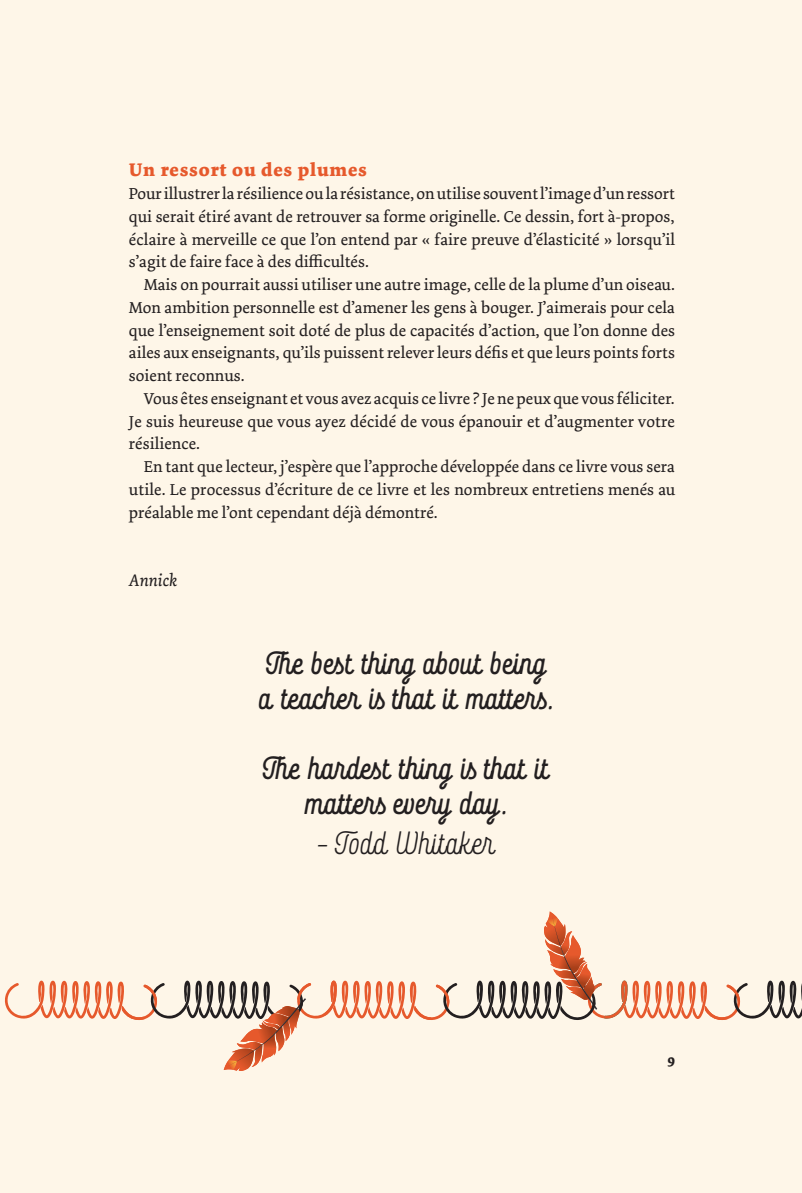
<style>
.page{position:relative;width:802px;height:1193px;background:#fff}
.page>*{position:absolute;margin:0;border:0;box-sizing:border-box;transform-origin:0 0}
.t1{font:900 28px/35px "Rockeby Sc Two";letter-spacing:-.065em;color:#231f20}
.t2{font:700 28px "Rockeby Sc Two";letter-spacing:.015em;color:#231f20}
.t3{font:700 19.25px "Dolly Pro";letter-spacing:.045em;color:#e6592c}
.t4{font:italic 17.5px "Dolly Pro";color:#231f20}
.t5{font:16.62px "Dolly Pro";color:#231f20}
.t6{font:700 14px "Dolly Pro";color:#231f20}
</style>
<div class="page">
<div style="left:0;top:0;width:802px;height:1192px;background:#fef6e8"></div>
<svg style="left:4px;top:911px;width:798px;height:160px"></svg>
<p class="t3" style="left:129px;top:157px;width:239px">Un ressort ou des plumes</p>
<p class="t5" style="left:129px;top:183px;width:547px">Pour illustrer la résilience ou la résistance, on utilise souvent l’image d’un ressort</p>
<p class="t5" style="left:129px;top:206px;width:547px">qui serait étiré avant de retrouver sa forme originelle. Ce dessin, fort à-propos,</p>
<p class="t5" style="left:129px;top:228px;width:548px">éclaire à merveille ce que l’on entend par « faire preuve d’élasticité » lorsqu’il</p>
<p class="t5" style="left:129px;top:251px;width:241px">s’agit de faire face à des difficultés.</p>
<p class="t5" style="left:144px;top:274px;width:532px">Mais on pourrait aussi utiliser une autre image, celle de la plume d’un oiseau.</p>
<p class="t5" style="left:129px;top:297px;width:547px">Mon ambition personnelle est d’amener les gens à bouger. J’aimerais pour cela</p>
<p class="t5" style="left:129px;top:319px;width:547px">que l’enseignement soit doté de plus de capacités d’action, que l’on donne des</p>
<p class="t5" style="left:129px;top:342px;width:547px">ailes aux enseignants, qu’ils puissent relever leurs défis et que leurs points forts</p>
<p class="t5" style="left:129px;top:365px;width:117px">soient reconnus.</p>
<p class="t5" style="left:144px;top:388px;width:532px">Vous êtes enseignant et vous avez acquis ce livre ? Je ne peux que vous féliciter.</p>
<p class="t5" style="left:129px;top:410px;width:547px">Je suis heureuse que vous ayez décidé de vous épanouir et d’augmenter votre</p>
<p class="t5" style="left:129px;top:433px;width:73px">résilience.</p>
<p class="t5" style="left:144px;top:456px;width:532px">En tant que lecteur, j’espère que l’approche développée dans ce livre vous sera</p>
<p class="t5" style="left:129px;top:478px;width:548px">utile. Le processus d’écriture de ce livre et les nombreux entretiens menés au</p>
<p class="t5" style="left:129px;top:501px;width:310px">préalable me l’ont cependant déjà démontré.</p>
<p class="t4" style="left:129px;top:569px;width:50px">Annick</p>
<p class="t1" style="left:259px;top:646px;width:297px">The best thing about being a teacher is that it matters.</p>
<p class="t1" style="left:262px;top:751px;width:291px;text-align:center">The hardest thing is that it matters every day.</p>
<p class="t2" style="left:317px;top:828px;width:181px">– Todd Whitaker</p>
<p class="t6" style="left:667px;top:1050px;width:9px">9</p>
</div>
